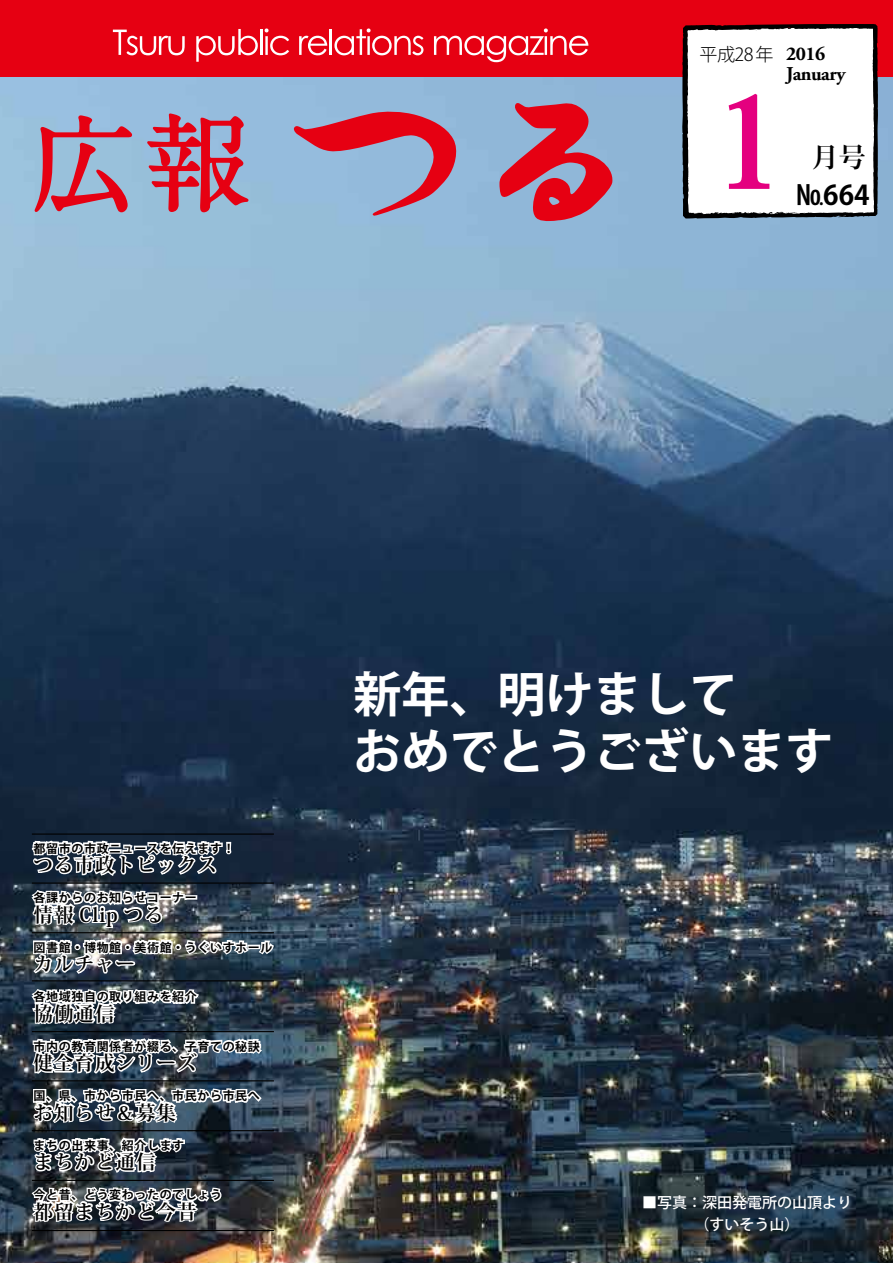
<style>
.page{position:relative;width:893px;height:1263px;background:#fff}
.page>*{position:absolute;margin:0;border:0;box-sizing:border-box;transform-origin:0 0}
.t1{font:700 129px "Koz Min Pro";color:#e4007f}
.t2{font:700 48px/56.2px "Koz Go Pro";color:#fff}
.t3{font:700 27px "Koz Go Pro";color:#000}
.t4{font:700 27px "Koz Min Pro";color:#000}
.t5{font:700 19.5px "Koz Min Pro";letter-spacing:.05em;color:#000}
.t6{font:700 19.5px/19.5px "Adobe Garamond Pro";letter-spacing:-.025em;color:#000}
.t7{font:300 18px "Koz Go Pro";letter-spacing:-.025em;color:#000}
.t8{font:500 15px/22.5px "Koz Go Pro";color:#fff}
.t9{font:700 12px "Koz Go Pro";letter-spacing:.05em;color:#000}
</style>
<div class="page">
<img style="left:0;top:77px;width:893px;height:1186px">
<svg style="left:35px;top:115px;width:97px;height:97px;background:#b0859e"></svg>
<svg style="left:147px;top:113px;width:101px;height:99px;background:#b76e87"></svg>
<div style="left:0;top:0;width:893px;height:77px;background:#e60012"></div>
<svg style="left:292px;top:110px;width:167px;height:106px;background:#ab84a1"></svg>
<svg style="left:499px;top:101px;width:115px;height:120px;background:#ba5c75"></svg>
<svg style="left:681px;top:24px;width:198px;height:197px"></svg>
<svg style="left:113px;top:30px;width:72px;height:25px"></svg>
<svg style="left:196px;top:29px;width:62px;height:33px"></svg>
<hr style="left:260px;top:29px;width:2px;height:26px;background:#fff">
<svg style="left:265px;top:28px;width:24px;height:27px"></svg>
<svg style="left:299px;top:36px;width:28px;height:19px"></svg>
<hr style="left:330px;top:29px;width:2px;height:26px;background:#fff">
<svg style="left:334px;top:28px;width:89px;height:27px"></svg>
<svg style="left:434px;top:28px;width:154px;height:34px"></svg>
<svg style="left:17px;top:680px;width:259px;height:396px"></svg>
<svg style="left:29px;top:1086px;width:235px;height:137px"></svg>
<hr style="left:32px;top:932px;width:242px;height:1px;background:#000">
<hr style="left:32px;top:833px;width:242px;height:2px;background:#000">
<hr style="left:32px;top:882px;width:242px;height:2px;background:#000">
<hr style="left:32px;top:980px;width:242px;height:1px;background:#000">
<hr style="left:32px;top:1031px;width:242px;height:1px;background:#000">
<hr style="left:32px;top:1080px;width:242px;height:1px;background:#000">
<hr style="left:32px;top:1130px;width:242px;height:1px;background:#000">
<hr style="left:32px;top:1180px;width:242px;height:1px;background:#000">
<hr style="left:32px;top:1230px;width:242px;height:1px;background:#000">
<h3 class="t7" style="left:699px;top:43px;width:76px">平成28年</h3>
<h1 class="t1" style="left:708px;top:48px;width:82px">1</h1>
<h3 class="t6" style="left:786px;top:45px;width:61px">2016<br>January</h3>
<h3 class="t4" style="left:812px;top:138px;width:55px">月号</h3>
<h3 class="t3" style="left:796px;top:177px;width:75px">No664</h3>
<p class="t9" style="left:34px;top:840px;width:203px">都留市の市政ニュースを伝えます!</p>
<h3 class="t5" style="left:34px;top:851px;width:185px">つる市政トピックス</h3>
<p class="t9" style="left:34px;top:890px;width:165px">各課からのお知らせコーナー</p>
<h3 class="t5" style="left:34px;top:900px;width:132px">情報 Clip つる</h3>
<p class="t9" style="left:34px;top:939px;width:240px">図書館・博物館・美術館・うぐいすホール</p>
<h3 class="t5" style="left:34px;top:950px;width:103px">カルチャー</h3>
<p class="t9" style="left:34px;top:989px;width:165px">各地域独自の取り組みを紹介</p>
<h3 class="t5" style="left:34px;top:999px;width:82px">協働通信</h3>
<p class="t9" style="left:34px;top:1038px;width:228px">市内の教育関係者が綴る、子育ての秘訣</p>
<h3 class="t5" style="left:34px;top:1049px;width:164px">健全育成シリーズ</h3>
<p class="t9" style="left:34px;top:1088px;width:228px">国、県、市から市民へ、市民から市民へ</p>
<h3 class="t5" style="left:34px;top:1098px;width:144px">お知らせ＆募集</h3>
<p class="t9" style="left:34px;top:1137px;width:152px">まちの出来事、紹介します</p>
<h3 class="t5" style="left:34px;top:1148px;width:123px">まちかど通信</h3>
<p class="t9" style="left:34px;top:1187px;width:190px">今と昔、どう変わったのでしょう</p>
<h3 class="t5" style="left:34px;top:1197px;width:164px">都留まちかど今昔</h3>
<h2 class="t2" style="left:353px;top:670px;width:482px">新年、明けまして<br>おめでとうございます</h2>
<p class="t8" style="left:642px;top:1192px;width:211px">■写真：深田発電所の山頂より　　　　（すいそう山(</p>
</div>
